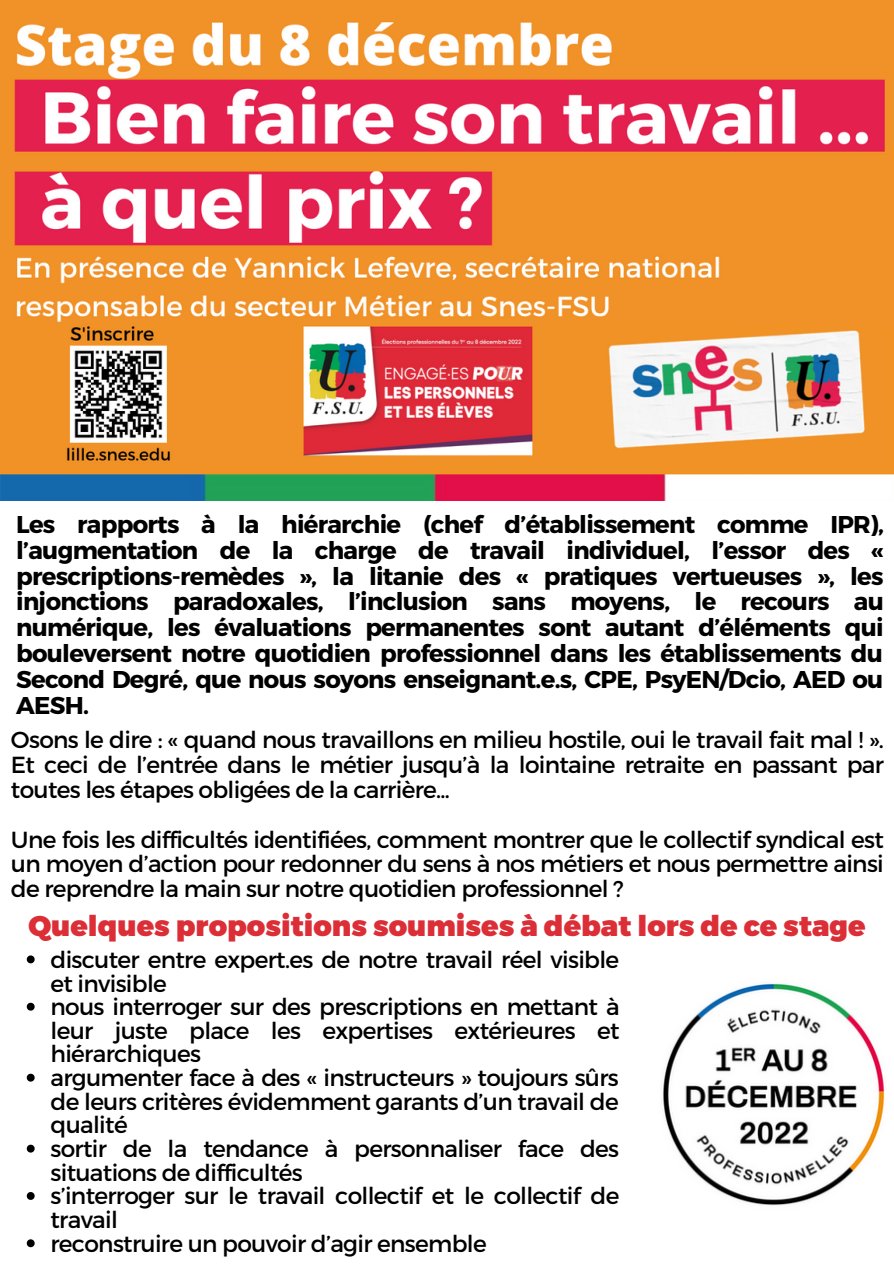
<style>
.page{position:relative;width:894px;height:1264px;background:#fff}
.page>*{position:absolute;margin:0;border:0;box-sizing:border-box;transform-origin:0 0}
.t1{font:900 28.5px "Montserrat";color:#dc2e36}
.t2{font:700 24.3px/26px "Montserrat";letter-spacing:-.03em;color:#000;text-align:justify}
.t3{font:23.25px/23.7px "Montserrat";letter-spacing:-.03em;color:#000;text-align:justify}
</style>
<div class="page">
<img style="left:0;top:0;width:893px;height:500px">
<img style="left:663px;top:983px;width:222px;height:223px">
<svg style="left:27px;top:955px;width:8px;height:8px"></svg>
<svg style="left:27px;top:1002px;width:8px;height:8px"></svg>
<svg style="left:27px;top:1073px;width:8px;height:8px"></svg>
<svg style="left:27px;top:1144px;width:8px;height:8px"></svg>
<svg style="left:27px;top:1192px;width:8px;height:7px"></svg>
<svg style="left:27px;top:1239px;width:8px;height:8px"></svg>
<p class="t2" style="left:16px;top:510px;width:869px">Les rapports à la hiérarchie (chef d’établissement comme IPR), l’augmentation de la charge de travail individuel, l’essor des « prescriptions-remèdes », la litanie des « pratiques vertueuses », les injonctions paradoxales, l’inclusion sans moyens, le recours au numérique, les évaluations permanentes sont autant d’éléments qui bouleversent notre quotidien professionnel dans les établissements du Second Degré, que nous soyons enseignant.e.s, CPE, PsyEN/Dcio, AED ou AESH.</p>
<p class="t3" style="left:11px;top:726px;width:874px;line-height:24.8px">Osons le dire : « quand nous travaillons en milieu hostile, oui le travail fait mal ! ».<br>Et ceci de l’entrée dans le métier jusqu’à la lointaine retraite en passant par toutes les étapes obligées de la carrière...</p>
<p class="t3" style="left:11px;top:825px;width:874px;line-height:24.8px">Une fois les difficultés identifiées, comment montrer que le collectif syndical est un moyen d’action pour redonner du sens à nos métiers et nous permettre ainsi de reprendre la main sur notre quotidien professionnel ?</p>
<p class="t1" style="left:29px;top:907px;width:838px">Quelques propositions soumises à débat lors de ce stage</p>
<p class="t3" style="left:50px;top:946px;width:570px;text-align:left">discuter entre expert.es de notre travail réel visible et invisible<br>nous interroger sur des prescriptions en mettant à leur juste place les expertises extérieures et hiérarchiques<br>argumenter face à des « instructeurs » toujours sûrs de leurs critères évidemment garants d’un travail de qualité<br>sortir de la tendance à personnaliser face des situations de difficultés<br>s’interroger sur le travail collectif et le collectif de travail<br>reconstruire un pouvoir d’agir ensemble</p>
</div>
